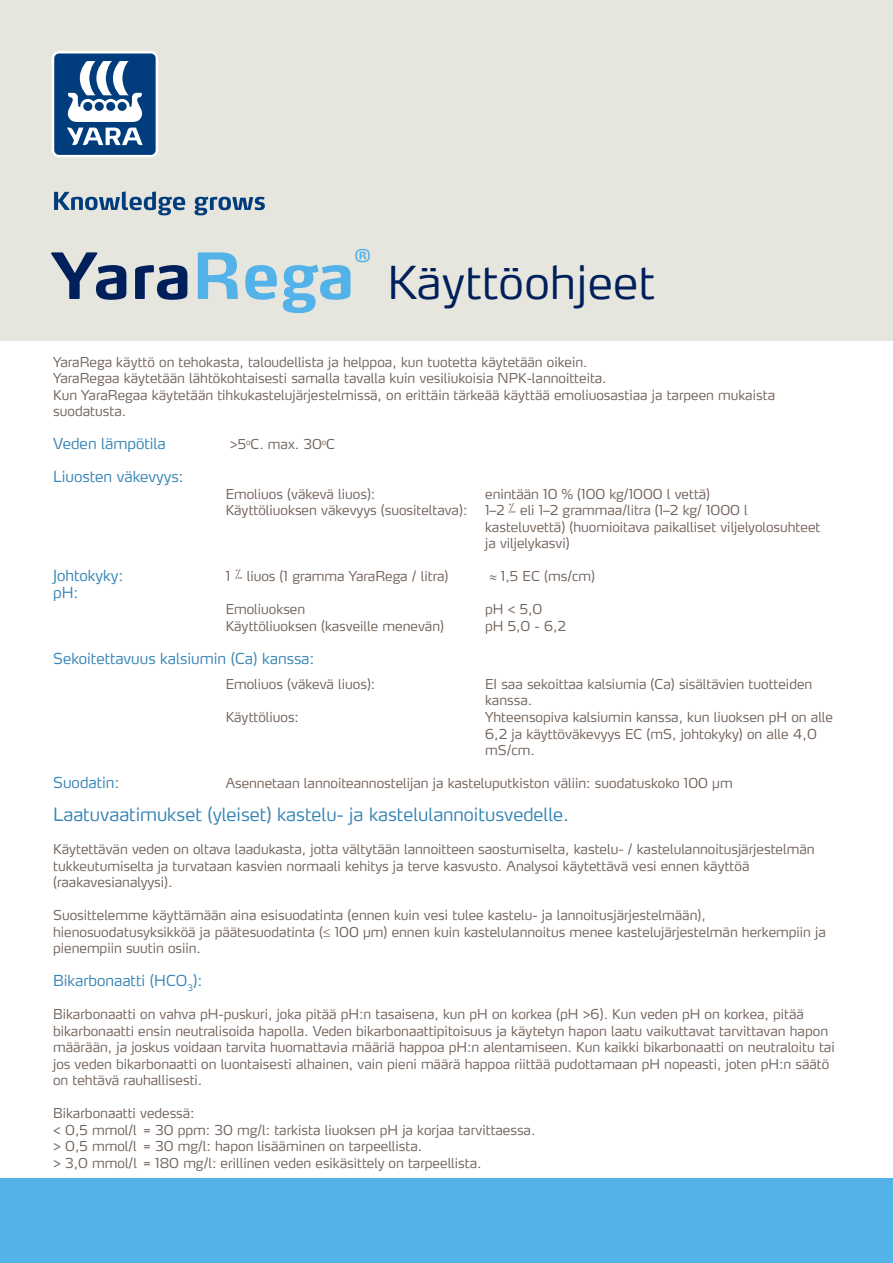
<style>
.page{position:relative;width:893px;height:1263px;background:#fff}
.page>*{position:absolute;margin:0;border:0;box-sizing:border-box;transform-origin:0 0}
.t1{font:700 63px "Max OT";color:#00205b}
.t2{font:300 45px "Max OT";color:#00205b}
.t3{font:300 18px "Yara Max LF";color:#3684b6}
.t4{font:700 17.55px "Max OT";color:#53b3e8}
.t5{font:300 15px "Yara Max LF";color:#3684b6}
.t6{font:300 13.5px/16.5px "Yara Max LF";color:#716259}
.s1{color:#53b3e8}
.s2{font-family:"Arial";font-weight:400}
</style>
<div class="page">
<div style="left:0;top:0;width:893px;height:340px;background:#e7e6de"></div>
<div style="left:0;top:1179px;width:893px;height:84px;background:#53b3e8"></div>
<svg style="left:54px;top:191px;width:211px;height:24px"></svg>
<svg style="left:52px;top:51px;width:106px;height:106px;background:#5980aa"></svg>
<p class="t1" style="left:51px;top:234px;width:305px">Yara<span class="s1">Rega</span></p>
<p class="t4" style="left:355px;top:244px;width:18px">®</p>
<p class="t2" style="left:387px;top:253px;width:269px">Käyttöohjeet</p>
<p class="t6" style="left:53px;top:353px;width:536px">YaraRega käyttö on tehokasta, taloudellista ja helppoa, kun tuotetta käytetään oikein.</p>
<p class="t6" style="left:53px;top:370px;width:555px">YaraRegaa käytetään lähtökohtaisesti samalla tavalla kuin vesiliukoisia NPK-lannoitteita.</p>
<p class="t6" style="left:53px;top:386px;width:723px">Kun YaraRegaa käytetään tihkukastelujärjestelmissä, on erittäin tärkeää käyttää emoliuosastiaa ja tarpeen mukaista suodatusta.</p>
<p class="t5" style="left:53px;top:435px;width:114px">Veden lämpötila</p>
<p class="t6" style="left:230px;top:436px;width:107px">&gt;5<sup>o</sup>C. max. 30<sup>o</sup>C</p>
<p class="t5" style="left:53px;top:468px;width:132px">Liuosten väkevyys:</p>
<p class="t6" style="left:226px;top:485px;width:151px">Emoliuos (väkevä liuos):</p>
<p class="t6" style="left:485px;top:485px;width:227px">enintään 10 % (100 kg/1000 l vettä)</p>
<p class="t6" style="left:226px;top:502px;width:243px">Käyttöliuoksen väkevyys (suositeltava):</p>
<p class="t6" style="left:485px;top:502px;width:337px">1–2 <span class="s2">؉</span> eli 1–2 grammaa/litra (1–2 kg/ 1000 l kasteluvettä) (huomioitava paikalliset viljelyolosuhteet</p>
<p class="t6" style="left:485px;top:535px;width:86px">ja viljelykasvi)</p>
<p class="t5" style="left:53px;top:567px;width:72px">Johtokyky:</p>
<p class="t6" style="left:226px;top:568px;width:224px">1 <span class="s2">؉</span> liuos (1 gramma YaraRega / litra)</p>
<p class="t6" style="left:489px;top:568px;width:107px">≈ 1,5 EC (ms/cm)</p>
<p class="t5" style="left:53px;top:583px;width:27px">pH:</p>
<p class="t6" style="left:226px;top:601px;width:81px">Emoliuoksen</p>
<p class="t6" style="left:485px;top:601px;width:59px">pH &lt; 5,0</p>
<p class="t6" style="left:226px;top:617px;width:220px">Käyttöliuoksen (kasveille menevän)</p>
<p class="t6" style="left:485px;top:617px;width:83px">pH 5,0 - 6,2</p>
<p class="t5" style="left:53px;top:649px;width:263px">Sekoitettavuus kalsiumin (Ca) kanssa:</p>
<p class="t6" style="left:226px;top:675px;width:151px">Emoliuos (väkevä liuos):</p>
<p class="t6" style="left:485px;top:675px;width:329px">EI saa sekoittaa kalsiumia (Ca) sisältävien tuotteiden kanssa.</p>
<p class="t6" style="left:226px;top:708px;width:75px">Käyttöliuos:</p>
<p class="t6" style="left:485px;top:708px;width:349px">Yhteensopiva kalsiumin kanssa, kun liuoksen pH on alle<br>6,2 ja käyttöväkevyys EC (mS, johtokyky) on alle 4,0 mS/cm.</p>
<p class="t5" style="left:53px;top:773px;width:68px">Suodatin:</p>
<p class="t6" style="left:226px;top:774px;width:508px">Asennetaan lannoiteannostelijan ja kasteluputkiston väliin: suodatuskoko 100 µm</p>
<p class="t3" style="left:53px;top:803px;width:517px">Laatuvaatimukset (yleiset) kastelu- ja kastelulannoitusvedelle.</p>
<p class="t6" style="left:53px;top:840px;width:763px">Käytettävän veden on oltava laadukasta, jotta vältytään lannoitteen saostumiselta, kastelu- / kastelulannoitusjärjestelmän tukkeutumiselta ja turvataan kasvien normaali kehitys ja terve kasvusto. Analysoi käytettävä vesi ennen käyttöä (raakavesianalyysi).</p>
<p class="t6" style="left:53px;top:906px;width:774px">Suosittelemme käyttämään aina esisuodatinta (ennen kuin vesi tulee kastelu- ja lannoitusjärjestelmään), hienosuodatusyksikköä ja päätesuodatinta (≤ 100 µm) ennen kuin kastelulannoitus menee kastelujärjestelmän herkempiin ja pienempiin suutin osiin.</p>
<p class="t5" style="left:53px;top:971px;width:151px">Bikarbonaatti (HCO<sub>3</sub>):</p>
<p class="t6" style="left:53px;top:1005px;width:783px">Bikarbonaatti on vahva pH-puskuri, joka pitää pH:n tasaisena, kun pH on korkea (pH &gt;6). Kun veden pH on korkea, pitää bikarbonaatti ensin neutralisoida hapolla. Veden bikarbonaattipitoisuus ja käytetyn hapon laatu vaikuttavat tarvittavan hapon määrään, ja joskus voidaan tarvita huomattavia määriä happoa pH:n alentamiseen. Kun kaikki bikarbonaatti on neutraloitu tai jos veden bikarbonaatti on luontaisesti alhainen, vain pieni määrä happoa riittää pudottamaan pH nopeasti, joten pH:n säätö on tehtävä rauhallisesti.</p>
<p class="t6" style="left:53px;top:1104px;width:143px">Bikarbonaatti vedessä:</p>
<p class="t6" style="left:53px;top:1121px;width:484px">&lt; 0,5 mmol/l = 30 ppm: 30 mg/l: tarkista liuoksen pH ja korjaa tarvittaessa.</p>
<p class="t6" style="left:53px;top:1137px;width:371px">&gt; 0,5 mmol/l = 30 mg/l: hapon lisääminen on tarpeellista.</p>
<p class="t6" style="left:53px;top:1154px;width:430px">&gt; 3,0 mmol/l = 180 mg/l: erillinen veden esikäsittely on tarpeellista.</p>
</div>
